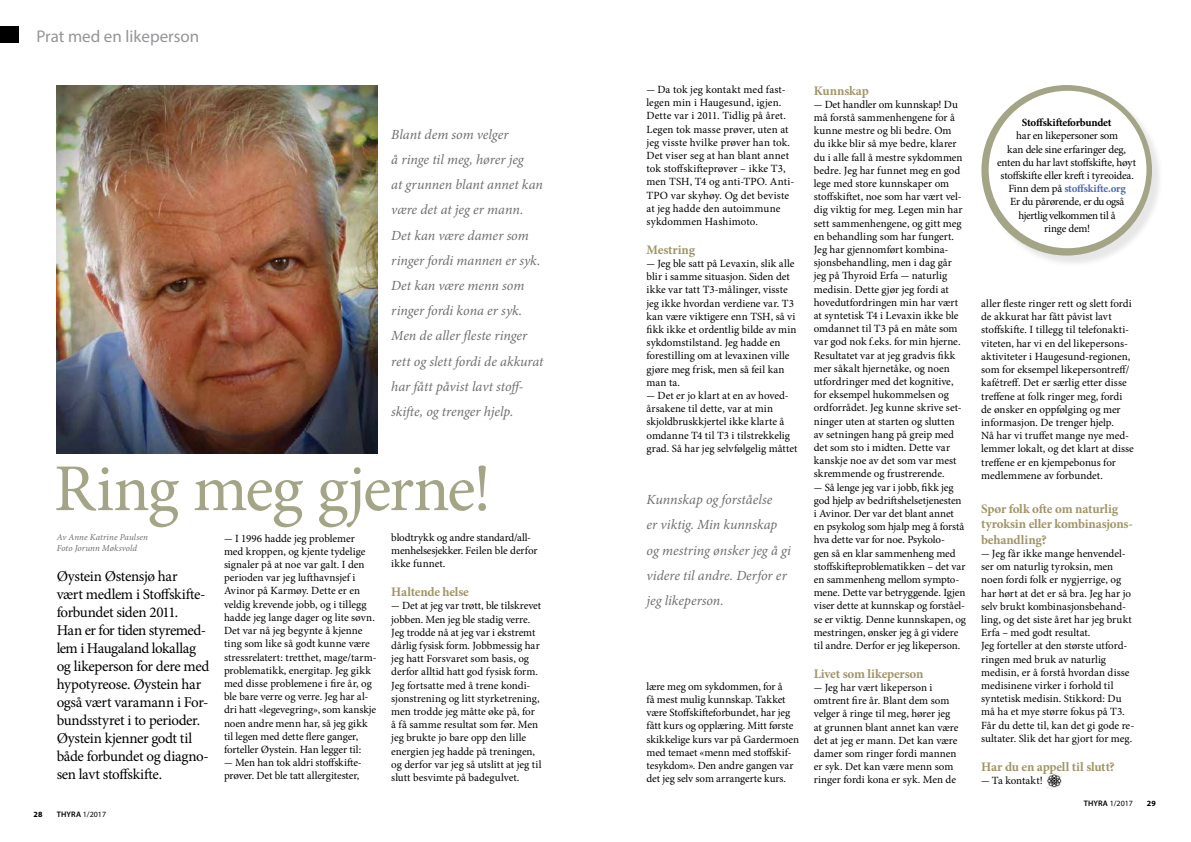
<style>
.page{position:relative;width:1191px;height:842px;background:#fff}
.page>*{position:absolute;margin:0;border:0;box-sizing:border-box;transform-origin:0 0}
.t1{font:67px "Minion Pro";letter-spacing:-.03em;color:#a4a487}
.t2{font:17px "Myriad Pro";color:#939598}
.t3{font:15px/18px "Minion Pro";letter-spacing:-.025em;color:#000}
.t4{font:italic 14px/25.2px "Minion Pro";letter-spacing:-.005em;color:#6d6e71}
.t5{font:700 13px/15.6px "Minion Pro";letter-spacing:-.015em;color:#9f9567}
.t6{font:11px/13.2px "Minion Pro";color:#000}
.t7{font:11px/13.2px "Minion Pro";letter-spacing:-.02em;color:#000;text-align:center}
.t8{font:700 11px "Minion Pro";letter-spacing:-.025em;color:#000}
.t9{font:italic 9px/10.8px "Minion Pro";letter-spacing:.01em;color:#6d6e71}
.t10{font:8px "Myriad Pro";color:#000}
.t11{font:700 8px "Myriad Pro";color:#000}
.s1{font-weight:600}
.s2{font-weight:700;color:#4d69b1}
</style>
<div class="page">
<div style="left:0;top:27px;width:19px;height:16px;background:#000"></div>
<img style="left:57px;top:85px;width:320px;height:369px">
<div style="left:983px;top:87px;width:181px;height:181px;background:#000;opacity:.1"></div>
<div style="left:981px;top:85px;width:171px;height:171px;background:#a4a487;border-radius:50%"></div>
<div style="left:988px;top:91px;width:158px;height:157px;background:#fff;border-radius:50%"></div>
<img style="left:1046px;top:773px;width:15px;height:16px">
<h2 class="t2" style="left:36px;top:25px;width:164px">Prat med en likeperson</h2>
<p class="t4" style="left:391px;top:122px;width:154px">Blant dem som velger<br>å ringe til meg, hører jeg<br>at grunnen blant annet kan være det at jeg er mann.<br>Det kan være damer som ringer fordi mannen er syk.<br>Det kan være menn som ringer fordi kona er syk.<br>Men de aller fleste ringer rett og slett fordi de akkurat har fått påvist lavt stoff&shy;skifte, og trenger hjelp.</p>
<h1 class="t1" style="left:54px;top:444px;width:439px">Ring meg gjerne!</h1>
<p class="t9" style="left:57px;top:532px;width:93px">Av Anne Katrine Paulsen<br>Foto Jorunn Møksvold</p>
<p class="t6" style="left:224px;top:532px;width:154px">- I 1996 hadde jeg problemer med kroppen, og kjente tydelige signaler på at noe var galt. I den perioden var jeg lufthavnsjef i<br>Avinor på Karmøy. Dette er en veldig krevende jobb, og i tillegg hadde jeg lange dager og lite søvn.<br>Det var nå jeg begynte å kjenne ting som like så godt kunne være stressrelatert: tretthet, mage/tarm&shy;problematikk, energitap. Jeg gikk med disse problemene i fire år, og ble bare verre og verre. Jeg har al&shy;dri hatt «legevegring», som kanskje noen andre menn har, så jeg gikk til legen med dette flere ganger, forteller Øystein. Han legger til:</p>
<p class="t6" style="left:224px;top:756px;width:139px">- Men han tok aldri stoffskifte&shy;prøver. Det ble tatt allergitester,</p>
<p class="t3" style="left:57px;top:568px;width:154px">Øystein Østensjø har<br>vært medlem i Stoffskifte&shy;forbundet siden 2011.<br>Han er for tiden styremed&shy;lem i Haugaland lokallag og likeperson for dere med hypotyreose. Øystein har også vært varamann i For&shy;bundsstyret i to perioder.<br>Øystein kjenner godt til både forbundet og diagno&shy;sen lavt stoffskifte.</p>
<p class="t11" style="left:34px;top:809px;width:10px">28</p>
<p class="t10" style="left:57px;top:809px;width:51px"><span class="s1">THYRA</span> 1/2017</p>
<p class="t6" style="left:391px;top:531px;width:148px">blodtrykk og andre standard/all&shy;menhelsesjekker. Feilen ble derfor ikke funnet.</p>
<p class="t5" style="left:391px;top:584px;width:79px">Haltende helse</p>
<p class="t6" style="left:391px;top:599px;width:152px">- Det at jeg var trøtt, ble tilskrevet jobben. Men jeg ble stadig verre.<br>Jeg trodde nå at jeg var i ekstremt dårlig fysisk form. Jobbmessig har jeg hatt Forsvaret som basis, og derfor alltid hatt god fysisk form.<br>Jeg fortsatte med å trene kondi&shy;sjonstrening og litt styrketrening, men trodde jeg måtte øke på, for å få samme resultat som før. Men jeg brukte jo bare opp den lille energien jeg hadde på treningen, og derfor var jeg så utslitt at jeg til slutt besvimte på badegulvet.</p>
<p class="t6" style="left:646px;top:83px;width:149px">- Da tok jeg kontakt med fast&shy;legen min i Haugesund, igjen.<br>Dette var i 2011. Tidlig på året.<br>Legen tok masse prøver, uten at jeg visste hvilke prøver han tok.<br>Det viser seg at han blant annet tok stoffskifteprøver – ikke T3, men TSH, T4 og anti-TPO. Anti-<br>TPO var skyhøy. Og det beviste at jeg hadde den autoimmune sykdommen Hashimoto.</p>
<p class="t5" style="left:646px;top:242px;width:50px">Mestring</p>
<p class="t6" style="left:646px;top:257px;width:152px">- Jeg ble satt på Levaxin, slik alle blir i samme situasjon. Siden det ikke var tatt T3-målinger, visste jeg ikke hvordan verdiene var. T3 kan være viktigere enn TSH, så vi fikk ikke et ordentlig bilde av min sykdomstilstand. Jeg hadde en forestilling om at levaxinen ville gjøre meg frisk, men så feil kan man ta.</p>
<p class="t6" style="left:646px;top:389px;width:152px">- Det er jo klart at en av hoved&shy;årsakene til dette, var at min skjoldbruskkjertel ikke klarte å omdanne T4 til T3 i tilstrekkelig grad. Så har jeg selvfølgelig måttet</p>
<p class="t4" style="left:646px;top:487px;width:146px">Kunnskap og forståelse<br>er viktig. Min kunnskap og mestring ønsker jeg å gi videre til andre. Derfor er jeg likeperson.</p>
<p class="t6" style="left:646px;top:680px;width:154px">lære meg om sykdommen, for å<br>få mest mulig kunnskap. Takket være Stoffskifteforbundet, har jeg fått kurs og opplæring. Mitt første skikkelige kurs var på Gardermoen med temaet «menn med stoffskif&shy;tesykdom». Den andre gangen var det jeg selv som arrangerte kurs.</p>
<p class="t5" style="left:814px;top:82px;width:56px">Kunnskap</p>
<p class="t6" style="left:814px;top:98px;width:150px">- Det handler om kunnskap! Du må forstå sammenhengene for å kunne mestre og bli bedre. Om du ikke blir så mye bedre, klarer du i alle fall å mestre sykdommen bedre. Jeg har funnet meg en god lege med store kunnskaper om stoffskiftet, noe som har vært vel&shy;dig viktig for meg. Legen min har sett sammenhengene, og gitt meg en behandling som har fungert.<br>Jeg har gjennomført kombina&shy;sjonsbehandling, men i dag går jeg på Thyroid Erfa - naturlig medisin. Dette gjør jeg fordi at hovedutfordringen min har vært at syntetisk T4 i Levaxin ikke ble omdannet til T3 på en måte som var god nok f.eks. for min hjerne.<br>Resultatet var at jeg gradvis fikk mer såkalt hjernetåke, og noen utfordringer med det kognitive, for eksempel hukommelsen og ordforrådet. Jeg kunne skrive set&shy;ninger uten at starten og slutten av setningen hang på greip med det som sto i midten. Dette var kanskje noe av det som var mest skremmende og frustrerende.</p>
<p class="t6" style="left:814px;top:480px;width:154px">- Så lenge jeg var i jobb, fikk jeg god hjelp av bedriftshelsetjenesten i Avinor. Der var det blant annet en psykolog som hjalp meg å forstå hva dette var for noe. Psykolo-<br>gen så en klar sammenheng med stoffskifteproblematikken – det var en sammenheng mellom sympto&shy;mene. Dette var betryggende. Igjen viser dette at kunnskap og forståel&shy;se er viktig. Denne kunnskapen, og mestringen, ønsker jeg å gi videre til andre. Derfor er jeg likeperson.</p>
<p class="t5" style="left:814px;top:666px;width:111px">Livet som likeperson</p>
<p class="t6" style="left:814px;top:681px;width:146px">- Jeg har vært likeperson i omtrent fire år. Blant dem som velger å ringe til meg, hører jeg at grunnen blant annet kan være det at jeg er mann. Det kan være damer som ringer fordi mannen er syk. Det kan være menn som ringer fordi kona er syk. Men de</p>
<p class="t8" style="left:1022px;top:115px;width:91px">Stoffskifteforbundet</p>
<p class="t7" style="left:997px;top:129px;width:140px">har en likepersoner som<br>kan dele sine erfaringer deg, enten du har lavt stoffskifte, høyt stoffskifte eller kreft i tyreoidea.<br>Finn dem på <span class="s2">stoffskifte.org<br></span>Er du pårørende, er du også hjertlig velkommen til å<br>ringe dem!</p>
<p class="t6" style="left:981px;top:297px;width:154px">aller fleste ringer rett og slett fordi de akkurat har fått påvist lavt stoffskifte. I tillegg til telefonakti&shy;viteten, har vi en del likepersons&shy;aktiviteter i Haugesund-regionen, som for eksempel likepersontreff/ kafétreff. Det er særlig etter disse treffene at folk ringer meg, fordi de ønsker en oppfølging og mer informasjon. De trenger hjelp.<br>Nå har vi truffet mange nye med&shy;lemmer lokalt, og det klart at disse treffene er en kjempebonus for medlemmene av forbundet.</p>
<p class="t5" style="left:981px;top:500px;width:153px">Spør folk ofte om naturlig tyroksin eller kombinasjons&shy;behandling?</p>
<p class="t6" style="left:981px;top:547px;width:155px">- Jeg får ikke mange henvendel&shy;ser om naturlig tyroksin, men noen fordi folk er nygjerrige, og har hørt at det er så bra. Jeg har jo selv brukt kombinasjonsbehand&shy;ling, og det siste året har jeg brukt<br>Erfa – med godt resultat.<br>Jeg forteller at den største utford&shy;ringen med bruk av naturlig medisin, er å forstå hvordan disse medisinene virker i forhold til syntetisk medisin. Stikkord: Du må ha et mye større fokus på T3.<br>Får du dette til, kan det gi gode re&shy;sultater. Slik det har gjort for meg.</p>
<p class="t5" style="left:981px;top:758px;width:135px">Har du en appell til slutt?</p>
<p class="t6" style="left:981px;top:774px;width:63px">- Ta kontakt!</p>
<p class="t10" style="left:1083px;top:799px;width:51px"><span class="s1">THYRA</span> 1/2017</p>
<p class="t11" style="left:1147px;top:798px;width:10px">29</p>
</div>
